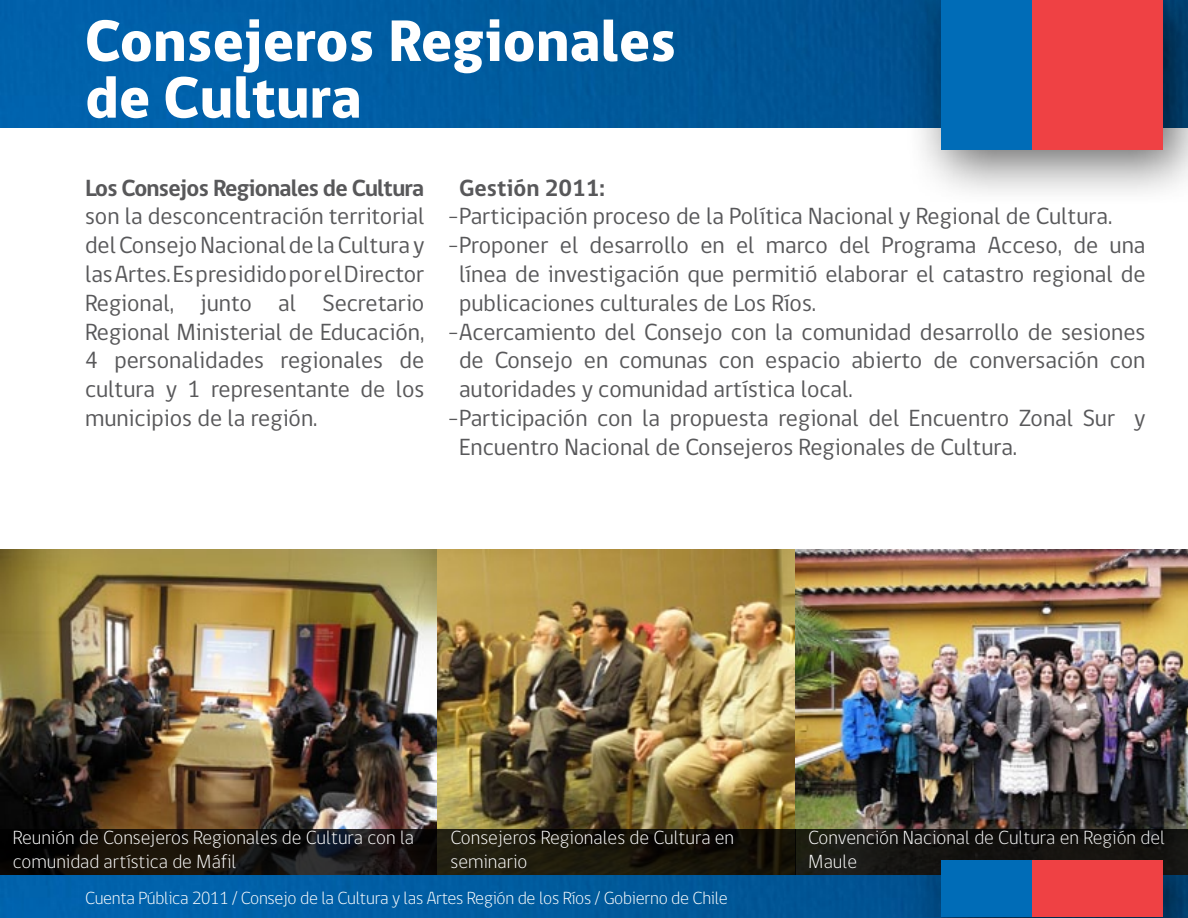
<style>
.page{position:relative;width:1188px;height:918px;background:#fff}
.page>*{position:absolute;margin:0;border:0;box-sizing:border-box;transform-origin:0 0}
.t1{font:800 60px "gob CL";color:#fff}
.t2{font:24px/28.8px "gob CL";color:#58585a}
.t3{font:700 24px "gob CL";letter-spacing:-.03em;color:#58585a}
.t4{font:700 24px "gob CL";color:#58585a}
.t5{font:300 19.5px/23.4px "gob CL";color:#fff}
.t6{font:300 18px "gob CL";letter-spacing:-.015em;color:#fff}
</style>
<div class="page">
<img style="left:0;top:549px;width:438px;height:280px">
<img style="left:438px;top:549px;width:750px;height:280px">
<svg style="left:0;top:829px;width:438px;height:46px;background:#14110e"></svg>
<svg style="left:438px;top:829px;width:358px;height:46px;background:#181509"></svg>
<div style="left:796px;top:829px;width:392px;height:49px;background:#1b1c15"></div>
<img style="left:0;top:0;width:901px;height:128px">
<img style="left:0;top:875px;width:901px;height:43px">
<div style="left:901px;top:820px;width:287px;height:98px;background:#000;opacity:.6"></div>
<div style="left:941px;top:861px;width:91px;height:56px;background:#006cb7"></div>
<div style="left:1032px;top:861px;width:131px;height:56px;background:#ef4144"></div>
<div style="left:901px;top:0;width:287px;height:204px;background:#000;opacity:.6"></div>
<div style="left:941px;top:0;width:91px;height:150px;background:#006cb7"></div>
<div style="left:1032px;top:0;width:131px;height:150px;background:#ef4144"></div>
<h1 class="t1" style="left:85px;top:0;width:593px">Consejeros Regionales</h1>
<h1 class="t1" style="left:85px;top:57px;width:278px">de Cultura</h1>
<p class="t4" style="left:459px;top:171px;width:148px">Gestión 2011:</p>
<p class="t3" style="left:85px;top:171px;width:341px">Los Consejos Regionales de Cultura</p>
<p class="t2" style="left:85px;top:203px;width:341px;text-align:justify">son la desconcentración territorial del Consejo Nacional de la Cultura y las Artes. Es presidido por el Director Regional, junto al Secretario Regional Ministerial de Educación, 4 personalidades regionales de cultura y 1 representante de los municipios de la región.</p>
<p class="t2" style="left:448px;top:203px;width:699px">-Participación proceso de la Política Nacional y Regional de Cultura. -Proponer el desarrollo en el marco del Programa Acceso, de una</p>
<p class="t2" style="left:459px;top:260px;width:688px">línea de investigación que permitió elaborar el catastro regional de publicaciones culturales de Los Ríos.</p>
<p class="t2" style="left:459px;top:347px;width:688px">de Consejo en comunas con espacio abierto de conversación con autoridades y comunidad artística local.</p>
<p class="t2" style="left:459px;top:433px;width:560px">Encuentro Nacional de Consejeros Regionales de Cultura.</p>
<p class="t2" style="left:448px;top:318px;width:699px">-Acercamiento del Consejo con la comunidad desarrollo de sesiones</p>
<p class="t2" style="left:448px;top:404px;width:699px">-Participación con la propuesta regional del Encuentro Zonal Sur y</p>
<p class="t5" style="left:13px;top:827px;width:403px">Reunión de Consejeros Regionales de Cultura con la comunidad artística de Máfil</p>
<p class="t5" style="left:451px;top:827px;width:285px">Consejeros Regionales de Cultura en seminario</p>
<p class="t5" style="left:808px;top:827px;width:358px">Convención Nacional de Cultura en Región del<br>Maule</p>
<p class="t6" style="left:85px;top:885px;width:644px">Cuenta Pública 2011 / Consejo de la Cultura y las Artes Región de los Ríos / Gobierno de Chile</p>
</div>
